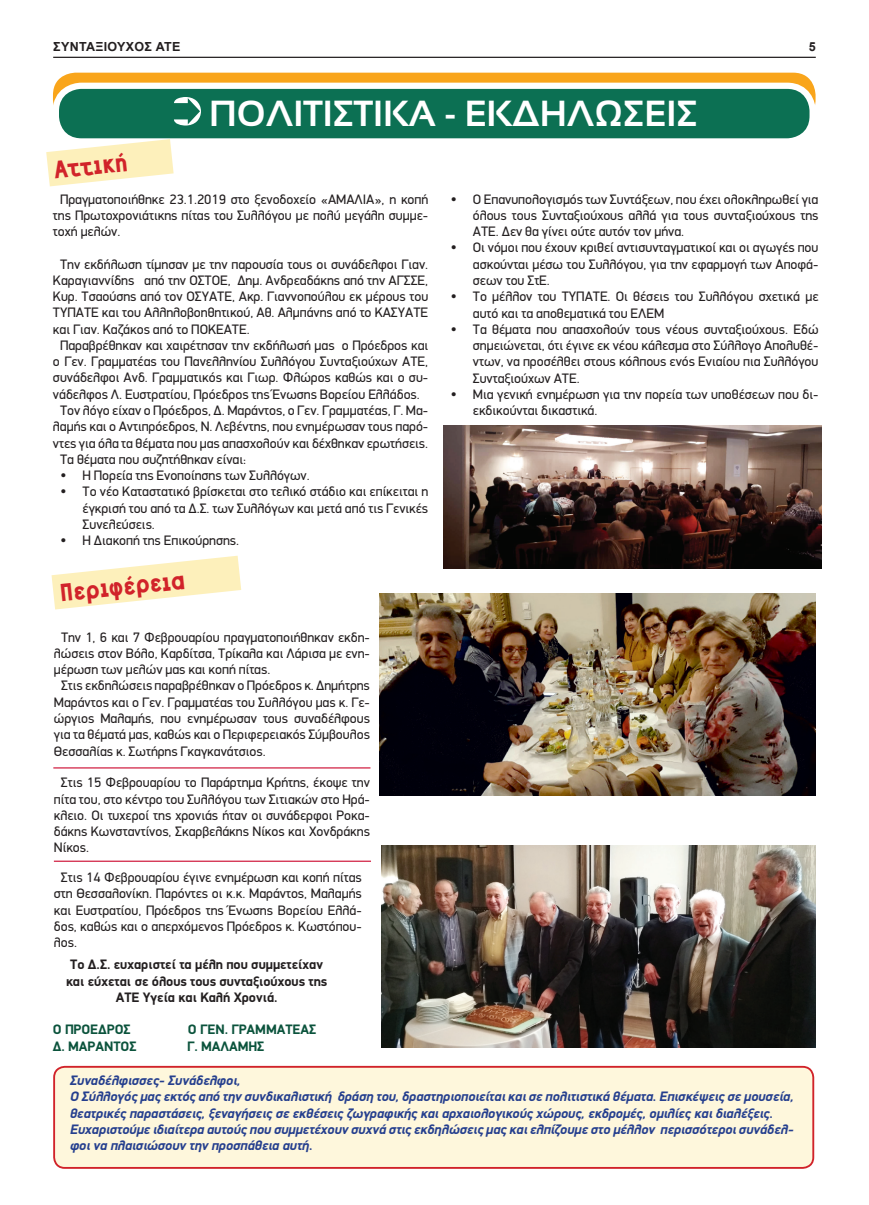
<style>
.page{position:relative;width:869px;height:1205px;background:#fff}
.page>*{position:absolute;margin:0;border:0;box-sizing:border-box;transform-origin:0 0}
.t1{font:700 36.25px "Sansation";color:#fff}
.t2{font:800 26.25px "CF Sans";color:#d1232a}
.t3{font:13.75px/16.2px "PF Din Display";color:#231f20;text-align:justify}
.t4{font:italic 700 13.75px/16.2px "PF Din Display";color:#253f8e}
.t5{font:700 13.75px/16.2px "PF Din Display";color:#231f20;text-align:center}
.t6{font:700 13.75px "PF Din Display";color:#0b533c}
.t7{font:700 12.5px "Arial";letter-spacing:.025em;color:#231f20}
</style>
<div class="page">
<hr style="left:53px;top:57px;width:762px;height:1px;background:#231f20">
<div style="left:54px;top:1067px;width:758px;height:101px;background:#fef7dc;border-radius:11px"></div>
<div style="left:53px;top:1066px;width:760px;height:103px;border:2px solid #d1232a;border-radius:11px"></div>
<div style="left:53px;top:73px;width:762px;height:49px;background:#f9a51b;border-radius:22px"></div>
<div style="left:56px;top:86px;width:756px;height:55px;background:#0c7053;border-radius:26px"></div>
<div style="left:53px;top:83px;width:762px;height:62px;border:6px solid #fff;border-radius:26px"></div>
<svg style="left:174px;top:97px;width:27px;height:29px"></svg>
<img style="left:443px;top:425px;width:377px;height:144px">
<svg style="left:46px;top:139px;width:127px;height:47px"></svg>
<img style="left:381px;top:845px;width:434px;height:202px">
<img style="left:379px;top:594px;width:436px;height:202px">
<svg style="left:51px;top:556px;width:190px;height:53px"></svg>
<hr style="left:53px;top:767px;width:317px;height:1px;background:#d12042">
<hr style="left:54px;top:860px;width:317px;height:2px;background:#d12042">
<p class="t7" style="left:53px;top:39px;width:129px">ΣΥΝΤΑΞΙΟΥΧΟΣ ΑΤΕ</p>
<p class="t7" style="left:808px;top:39px;width:8px">5</p>
<h2 class="t2" style="left:52px;top:150px;width:75px;rotate:-6deg">Αττική</h2>
<h1 class="t1" style="left:209px;top:93px;width:489px">ΠΟΛΙΤΙΣΤΙΚΑ - ΕΚΔΗΛΩΣΕΙΣ</h1>
<p class="t3" style="left:53px;top:191px;width:376px;text-indent:7px">Πραγματοποιήθηκε 23.1.2019 στο ξενοδοχείο «ΑΜΑΛΙΑ», η κοπή της Πρωτοχρονιάτικης πίτας του Συλλόγου με πολύ μεγάλη συμμε&shy;τοχή μελών.</p>
<p class="t3" style="left:60px;top:256px;width:369px">Την εκδήλωση τίμησαν με την παρουσία τους οι συνάδελφοι Γιαν.</p>
<p class="t3" style="left:53px;top:272px;width:376px">Καραγιαννίδης από την ΟΣΤΟΕ, Δημ. Ανδρεαδάκης από την ΑΓΣΣΕ,</p>
<p class="t3" style="left:53px;top:288px;width:376px">Κυρ. Τσαούσης από τον ΟΣΥΑΤΕ, Ακρ. Γιαννοπούλου εκ μέρους του</p>
<p class="t3" style="left:53px;top:304px;width:376px">ΤΥΠΑΤΕ και του Αλληλοβοηθητικού, Αθ. Αλμπάνης από το ΚΑΣΥΑΤΕ</p>
<p class="t3" style="left:53px;top:321px;width:198px">και Γιαν. Καζάκος από το ΠΟΚΕΑΤΕ.</p>
<p class="t3" style="left:60px;top:337px;width:369px">Παραβρέθηκαν και χαιρέτησαν την εκδήλωσή μας ο Πρόεδρος και</p>
<p class="t3" style="left:53px;top:353px;width:376px">ο Γεν. Γραμματέας του Πανελληνίου Συλλόγου Συνταξιούχων ΑΤΕ,</p>
<p class="t3" style="left:53px;top:369px;width:376px">συνάδελφοι Ανδ. Γραμματικός και Γιωρ. Φλώρος καθώς και ο συ-</p>
<p class="t3" style="left:53px;top:386px;width:368px">νάδελφος Λ. Ευστρατίου, Πρόεδρος της Ένωσης Βορείου Ελλάδος.</p>
<p class="t3" style="left:60px;top:402px;width:369px">Τον λόγο είχαν ο Πρόεδρος, Δ. Μαράντος, ο Γεν. Γραμματέας, Γ. Μα-</p>
<p class="t3" style="left:53px;top:418px;width:376px">λαμής και ο Αντιπρόεδρος, Ν. Λεβέντης, που ενημέρωσαν τους παρό-</p>
<p class="t3" style="left:53px;top:434px;width:376px">ντες για όλα τα θέματα που μας απασχολούν και δέχθηκαν ερωτήσεις.</p>
<p class="t3" style="left:60px;top:451px;width:187px">Τα θέματα που συζητήθηκαν είναι:</p>
<p class="t3" style="left:60px;top:467px;width:251px">• Η Πορεία της Ενοποίησης των Συλλόγων.</p>
<p class="t3" style="left:83px;top:483px;width:347px;text-indent:-22px">• Το νέο Καταστατικό βρίσκεται στο τελικό στάδιο και επίκειται η έγκρισή του από τα Δ.Σ. των Συλλόγων και μετά από τις Γενικές Συνελεύσεις.</p>
<p class="t3" style="left:60px;top:532px;width:180px">• Η Διακοπή της Επικούρησης.</p>
<h2 class="t2" style="left:57px;top:573px;width:128px;rotate:-6deg">Περιφέρεια</h2>
<p class="t3" style="left:61px;top:629px;width:310px">Την 1, 6 και 7 Φεβρουαρίου πραγματοποιήθηκαν εκδη-</p>
<p class="t3" style="left:54px;top:645px;width:317px">λώσεις στον Βόλο, Καρδίτσα, Τρίκαλα και Λάρισα με ενη-</p>
<p class="t3" style="left:54px;top:661px;width:218px">μέρωση των μελών μας και κοπή πίτας.</p>
<p class="t3" style="left:61px;top:677px;width:310px">Στις εκδηλώσεις παραβρέθηκαν ο Πρόεδρος κ. Δημήτρης</p>
<p class="t3" style="left:54px;top:694px;width:317px">Μαράντος και ο Γεν. Γραμματέας του Συλλόγου μας κ. Γε-</p>
<p class="t3" style="left:54px;top:710px;width:317px">ώργιος Μαλαμής, που ενημέρωσαν τους συναδέλφους</p>
<p class="t3" style="left:54px;top:726px;width:317px">για τα θέματά μας, καθώς και ο Περιφερειακός Σύμβουλος</p>
<p class="t3" style="left:54px;top:742px;width:213px">Θεσσαλίας κ. Σωτήρης Γκαγκανάτσιος.</p>
<p class="t3" style="left:54px;top:774px;width:317px;text-indent:7px">Στις 15 Φεβρουαρίου το Παράρτημα Κρήτης, έκοψε την πίτα του, στο κέντρο του Συλλόγου των Σιτιακών στο Ηρά&shy;κλειο. Οι τυχεροί της χρονιάς ήταν οι συνάδερφοι Ροκα&shy;δάκης Κωνσταντίνος, Σκαρβελάκης Νίκος και Χονδράκης Νίκος.</p>
<p class="t3" style="left:54px;top:869px;width:309px;text-indent:7px">Στις 14 Φεβρουαρίου έγινε ενημέρωση και κοπή πίτας στη Θεσσαλονίκη. Παρόντες οι κ.κ. Μαράντος, Μαλαμής και Ευστρατίου, Πρόεδρος της Ένωσης Βορείου Ελλά&shy;δος, καθώς και ο απερχόμενος Πρόεδρος κ. Κωστόπου&shy;λος.</p>
<p class="t5" style="left:66px;top:956px;width:262px">Το Δ.Σ. ευχαριστεί τα μέλη που συμμετείχαν και εύχεται σε όλους τους συνταξιούχους της<br>ΑΤΕ Υγεία και Καλή Χρονιά.</p>
<p class="t6" style="left:53px;top:1021px;width:79px">Ο ΠΡΟΕΔΡΟΣ</p>
<p class="t6" style="left:188px;top:1021px;width:130px">Ο ΓΕΝ. ΓΡΑΜΜΑΤΕΑΣ</p>
<p class="t6" style="left:53px;top:1037px;width:85px">Δ. ΜΑΡΑΝΤΟΣ</p>
<p class="t6" style="left:187px;top:1037px;width:79px">Γ. ΜΑΛΑΜΗΣ</p>
<p class="t3" style="left:472px;top:191px;width:347px;text-indent:-22px">• Ο Επανυπολογισμός των Συντάξεων, που έχει ολοκληρωθεί για όλους τους Συνταξιούχους αλλά για τους συνταξιούχους της ΑΤΕ. Δεν θα γίνει ούτε αυτόν τον μήνα.</p>
<p class="t3" style="left:472px;top:240px;width:347px;text-indent:-22px">• Οι νόμοι που έχουν κριθεί αντισυνταγματικοί και οι αγωγές που ασκούνται μέσω του Συλλόγου, για την εφαρμογή των Αποφά&shy;σεων του ΣτΕ.</p>
<p class="t3" style="left:472px;top:288px;width:347px;text-indent:-22px">• Το μέλλον του ΤΥΠΑΤΕ. Οι θέσεις του Συλλόγου σχετικά με αυτό και τα αποθεματικά του ΕΛΕΜ</p>
<p class="t3" style="left:472px;top:321px;width:347px;text-indent:-22px">• Τα θέματα που απασχολούν τους νέους συνταξιούχους. Εδώ σημειώνεται, ότι έγινε εκ νέου κάλεσμα στο Σύλλογο Απολυθέ&shy;ντων, να προσέλθει στους κόλπους ενός Ενιαίου πια Συλλόγου Συνταξιούχων ΑΤΕ.</p>
<p class="t3" style="left:472px;top:386px;width:347px;text-indent:-22px">• Μια γενική ενημέρωση για την πορεία των υποθέσεων που δι&shy;εκδικούνται δικαστικά.</p>
<p class="t4" style="left:70px;top:1072px;width:724px">Συναδέλφισσες- Συνάδελφοι,<br>Ο Σύλλογός μας εκτός από την συνδικαλιστική δράση του, δραστηριοποιείται και σε πολιτιστικά θέματα. Επισκέψεις σε μουσεία, θεατρικές παραστάσεις, ξεναγήσεις σε εκθέσεις ζωγραφικής και αρχαιολογικούς χώρους, εκδρομές, ομιλίες και διαλέξεις.<br>Ευχαριστούμε ιδιαίτερα αυτούς που συμμετέχουν συχνά στις εκδηλώσεις μας και ελπίζουμε στο μέλλον περισσότεροι συνάδελ&shy;φοι να πλαισιώσουν την προσπάθεια αυτή.</p>
</div>
